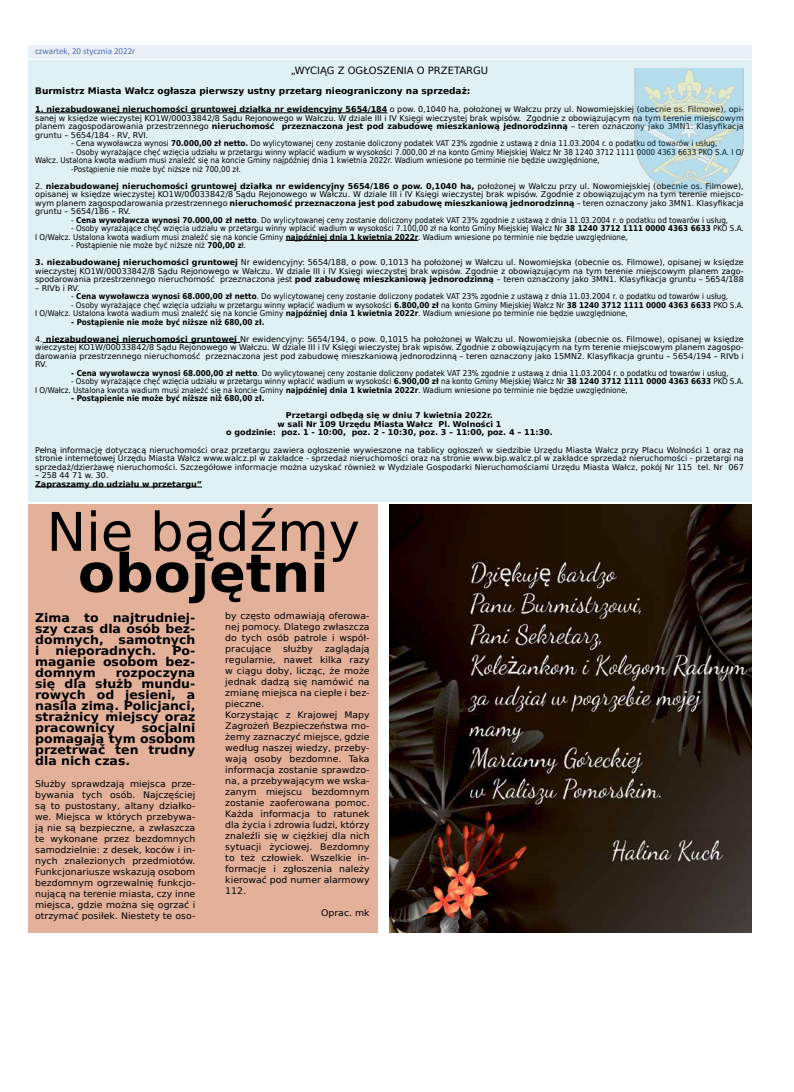
<style>
.page{position:relative;width:794px;height:1092px;background:#fff}
.page>*{position:absolute;margin:0;border:0;box-sizing:border-box;transform-origin:0 0}
.t1{font:53.3px "DejaVu Sans";color:#000}
.t2{font:700 52.8px "DejaVu Sans Condensed";color:#000;scale:1.14 1}
.t3{font:700 12px/11px "DejaVu Sans";color:#000;text-align:justify;scale:1.04 1}
.t4{font:10px "DejaVu Sans";color:#000}
.t5{font:9px/11px "DejaVu Sans";color:#000;text-align:justify;scale:1.04 1}
.t6{font:700 9px "DejaVu Sans";color:#000}
.t7{font:9px "Calibri";color:#5570b6}
.t8{font:8px/8.5px "DejaVu Sans";color:#000;text-align:justify}
.t9{font:8px/8.5px "DejaVu Sans";color:#000;scale:.9 1}
.t10{font:700 8px/8.5px "DejaVu Sans";color:#000;text-align:center}
.t11{font:700 8px "DejaVu Sans";color:#000;scale:.9 1}
.s1{font-weight:700}
</style>
<div class="page">
<div style="left:28px;top:45px;width:723px;height:14px;background:#ebeff6"></div>
<div style="left:28px;top:60px;width:723px;height:441px;background:#dff1f4"></div>
<hr style="left:35px;top:113px;width:352px;height:1px;background:#000">
<hr style="left:286px;top:240px;width:132px;height:1px;background:#000">
<hr style="left:43px;top:342px;width:197px;height:1px;background:#000">
<hr style="left:35px;top:487px;width:167px;height:1px;background:#000">
<img style="left:634px;top:68px;width:110px;height:125px">
<img style="left:390px;top:504px;width:361px;height:428px">
<div style="left:28px;top:504px;width:350px;height:429px;background:#e3b19a"></div>
<p class="t7" style="left:35px;top:44px;width:102px">czwartek, 20 stycznia 2022r</p>
<p class="t4" style="left:291px;top:62px;width:199px">„WYCIĄG Z OGŁOSZENIA O PRZETARGU</p>
<p class="t6" style="left:35px;top:84px;width:437px">Burmistrz Miasta Wałcz ogłasza pierwszy ustny przetarg nieograniczony na sprzedaż:</p>
<p class="t8" style="left:35px;top:105px;width:710px"><span class="s1">1. niezabudowanej nieruchomości gruntowej działka nr ewidencyjny 5654/184</span> o pow. 0,1040 ha, położonej w Wałczu przy ul. Nowomiejskiej (obecnie os. Filmowe), opi&shy;sanej w księdze wieczystej KO1W/00033842/8 Sądu Rejonowego w Wałczu. W dziale III i IV Księgi wieczystej brak wpisów. Zgodnie z obowiązującym na tym terenie miejscowym planem zagospodarowania przestrzennego <span class="s1">nieruchomość przeznaczona jest pod zabudowę mieszkaniową jednorodzinną</span> – teren oznaczony jako 3MN1. Klasyfikacja gruntu – 5654/184 - RV, RVI.</p>
<p class="t9" style="left:71px;top:139px;width:719px">- Cena wywoławcza wynosi <span class="s1">70.000,00 zł netto.</span> Do wylicytowanej ceny zostanie doliczony podatek VAT 23% zgodnie z ustawą z dnia 11.03.2004 r. o podatku od towarów i usług,</p>
<p class="t9" style="left:71px;top:147px;width:749px">- Osoby wyrażające chęć wzięcia udziału w przetargu winny wpłacić wadium w wysokości 7.000,00 zł na konto Gminy Miejskiej Wałcz Nr 38 1240 3712 1111 0000 4363 6633 PKO S.A. I O/</p>
<p class="t9" style="left:35px;top:156px;width:629px">Wałcz. Ustalona kwota wadium musi znaleźć się na koncie Gminy najpóźniej dnia 1 kwietnia 2022r. Wadium wniesione po terminie nie będzie uwzględnione,</p>
<p class="t9" style="left:71px;top:164px;width:190px">-Postąpienie nie może być niższe niż 700,00 zł.</p>
<p class="t8" style="left:35px;top:181px;width:710px">2. <span class="s1">niezabudowanej nieruchomości gruntowej działka nr ewidencyjny 5654/186 o pow. 0,1040 ha,</span> położonej w Wałczu przy ul. Nowomiejskiej (obecnie os. Filmowe), opisanej w księdze wieczystej KO1W/00033842/8 Sądu Rejonowego w Wałczu. W dziale III i IV Księgi wieczystej brak wpisów. Zgodnie z obowiązującym na tym terenie miejsco&shy;wym planem zagospodarowania przestrzennego <span class="s1">nieruchomość przeznaczona jest pod zabudowę mieszkaniową jednorodzinną</span> – teren oznaczony jako 3MN1. Klasyfikacja gruntu – 5654/186 – RV.</p>
<p class="t9" style="left:71px;top:215px;width:731px">- <span class="s1">Cena wywoławcza wynosi 70.000,00 zł netto</span>. Do wylicytowanej ceny zostanie doliczony podatek VAT 23% zgodnie z ustawą z dnia 11.03.2004 r. o podatku od towarów i usług,</p>
<p class="t9" style="left:35px;top:224px;width:789px;text-indent:36px">- Osoby wyrażające chęć wzięcia udziału w przetargu winny wpłacić wadium w wysokości 7.100,00 zł na konto Gminy Miejskiej Wałcz Nr <span class="s1">38 1240 3712 1111 0000 4363 6633</span> PKO S.A.<br>I O/Wałcz. Ustalona kwota wadium musi znaleźć się na koncie Gminy <span class="s1">najpóźniej dnia 1 kwietnia 2022r</span>. Wadium wniesione po terminie nie będzie uwzględnione,</p>
<p class="t9" style="left:71px;top:241px;width:196px">- Postąpienie nie może być niższe niż <span class="s1">700,00 z</span>ł.</p>
<p class="t8" style="left:35px;top:258px;width:710px"><span class="s1">3. niezabudowanej nieruchomości gruntowej</span> Nr ewidencyjny: 5654/188, o pow. 0,1013 ha położonej w Wałczu ul. Nowomiejska (obecnie os. Filmowe), opisanej w księdze wieczystej KO1W/00033842/8 Sądu Rejonowego w Wałczu. W dziale III i IV Księgi wieczystej brak wpisów. Zgodnie z obowiązującym na tym terenie miejscowym planem zago&shy;spodarowania przestrzennego nieruchomość przeznaczona jest <span class="s1">pod zabudowę mieszkaniową jednorodzinną</span> – teren oznaczony jako 3MN1. Klasyfikacja gruntu – 5654/188</p>
<p class="t8" style="left:35px;top:283px;width:46px">– RIVb i RV.</p>
<p class="t9" style="left:71px;top:292px;width:731px">- <span class="s1">Cena wywoławcza wynosi 68.000,00 zł netto</span>. Do wylicytowanej ceny zostanie doliczony podatek VAT 23% zgodnie z ustawą z dnia 11.03.2004 r. o podatku od towarów i usług,</p>
<p class="t9" style="left:35px;top:300px;width:789px;text-indent:36px">- Osoby wyrażające chęć wzięcia udziału w przetargu winny wpłacić wadium w wysokości <span class="s1">6.800,00 zł</span> na konto Gminy Miejskiej Wałcz Nr <span class="s1">38 1240 3712 1111 0000 4363 6633</span> PKO S.A.<br>I O/Wałcz. Ustalona kwota wadium musi znaleźć się na koncie Gminy <span class="s1">najpóźniej dnia 1 kwietnia 2022r</span>. Wadium wniesione po terminie nie będzie uwzględnione,</p>
<p class="t11" style="left:71px;top:315px;width:216px">- Postąpienie nie może być niższe niż 680,00 zł.</p>
<p class="t8" style="left:35px;top:334px;width:710px">4. <span class="s1">niezabudowanej nieruchomości gruntowej</span> Nr ewidencyjny: 5654/194, o pow. 0,1015 ha położonej w Wałczu ul. Nowomiejska (obecnie os. Filmowe), opisanej w księdze wieczystej KO1W/00033842/8 Sądu Rejonowego w Wałczu. W dziale III i IV Księgi wieczystej brak wpisów. Zgodnie z obowiązującym na tym terenie miejscowym planem zagospo&shy;darowania przestrzennego nieruchomość przeznaczona jest pod zabudowę mieszkaniową jednorodzinną – teren oznaczony jako 15MN2. Klasyfikacja gruntu – 5654/194 – RIVb i RV.</p>
<p class="t9" style="left:71px;top:368px;width:732px"><span class="s1">- Cena wywoławcza wynosi 68.000,00 zł netto</span>. Do wylicytowanej ceny zostanie doliczony podatek VAT 23% zgodnie z ustawą z dnia 11.03.2004 r. o podatku od towarów i usług,</p>
<p class="t9" style="left:35px;top:377px;width:789px;text-indent:36px">- Osoby wyrażające chęć wzięcia udziału w przetargu winny wpłacić wadium w wysokości <span class="s1">6.900,00 zł</span> na konto Gminy Miejskiej Wałcz Nr <span class="s1">38 1240 3712 1111 0000 4363 6633</span> PKO S.A.<br>I O/Wałcz. Ustalona kwota wadium musi znaleźć się na koncie Gminy <span class="s1">najpóźniej dnia 1 kwietnia 2022r</span>. Wadium wniesione po terminie nie będzie uwzględnione,</p>
<p class="t11" style="left:71px;top:392px;width:216px">- Postąpienie nie może być niższe niż 680,00 zł.</p>
<p class="t10" style="left:226px;top:411px;width:328px">Przetargi odbędą się w dniu 7 kwietnia 2022r.<br>w sali Nr 109 Urzędu Miasta Wałcz Pl. Wolności 1<br>o godzinie: poz. 1 - 10:00, poz. 2 - 10:30, poz. 3 – 11:00, poz. 4 – 11:30.</p>
<p class="t8" style="left:35px;top:445px;width:710px">Pełną informację dotyczącą nieruchomości oraz przetargu zawiera ogłoszenie wywieszone na tablicy ogłoszeń w siedzibie Urzędu Miasta Wałcz przy Placu Wolności 1 oraz na stronie internetowej Urzędu Miasta Wałcz www.walcz.pl w zakładce - sprzedaż nieruchomości oraz na stronie www.bip.walcz.pl w zakładce sprzedaż nieruchomości - przetargi na sprzedaż/dzierżawę nieruchomości. Szczegółowe informacje można uzyskać również w Wydziale Gospodarki Nieruchomościami Urzędu Miasta Wałcz, pokój Nr 115 tel. Nr 067</p>
<p class="t8" style="left:35px;top:470px;width:75px">– 258 44 71 w. 30.</p>
<p class="t10" style="left:35px;top:479px;width:168px">Zapraszamy do udziału w przetargu”</p>
<h1 class="t1" style="left:47px;top:488px;width:315px">Nie bądźmy</h1>
<h2 class="t2" style="left:78px;top:529px;width:221px">obojętni</h2>
<h3 class="t3" style="left:35px;top:611px;width:156px">Zima to najtrudniej&shy;szy czas dla osób bez&shy;domnych, samotnych i</h3>
<h3 class="t3" style="left:56px;top:644px;width:98px">nieporadnych.</h3>
<h3 class="t3" style="left:35px;top:644px;width:155px;text-indent:137px">Po&shy;maganie osobom bez&shy;domnym</h3>
<h3 class="t3" style="left:35px;top:666px;width:156px;text-indent:81px">rozpoczyna się dla służb mundu&shy;rowych od jesieni, a nasila zimą. Policjanci, strażnicy miejscy oraz pracownicy</h3>
<h3 class="t3" style="left:35px;top:721px;width:156px;text-indent:107px">socjalni pomagają tym osobom przetrwać ten trudny dla nich czas.</h3>
<p class="t5" style="left:35px;top:778px;width:156px">Służby sprawdzają miejsca prze&shy;bywania tych osób. Najczęściej są to pustostany, altany działko&shy;we. Miejsca w których przebywa&shy;ją nie są bezpieczne, a zwłaszcza te wykonane przez bezdomnych samodzielnie: z desek, koców i in&shy;nych znalezionych przedmiotów.<br>Funkcjonariusze wskazują osobom bezdomnym ogrzewalnię funkcjo&shy;nującą na terenie miasta, czy inne miejsca, gdzie można się ogrzać i otrzymać posiłek. Niestety te oso-</p>
<p class="t5" style="left:225px;top:610px;width:140px">by często odmawiają oferowa&shy;nej pomocy. Dlatego zwłaszcza do tych osób patrole i współ&shy;pracujące</p>
<p class="t5" style="left:225px;top:643px;width:140px;text-align:left;text-indent:99px">zaglądają regularnie, nawet kilka razy w ciągu doby, licząc, że może jednak dadzą się namówić na zmianę miejsca na ciepłe i bez&shy;pieczne.<br>Korzystając z Krajowej Mapy<br>Zagrożeń Bezpieczeństwa mo&shy;żemy zaznaczyć miejsce, gdzie według naszej wiedzy, przeby&shy;wają osoby bezdomne. Taka informacja zostanie sprawdzo&shy;na, a przebywającym we wska&shy;zanym miejscu bezdomnym zostanie zaoferowana pomoc.<br>Każda informacja to ratunek dla życia i zdrowia ludzi, którzy znaleźli się w ciężkiej dla nich sytuacji życiowej. Bezdomny to też człowiek. Wszelkie in&shy;formacje i zgłoszenia należy kierować pod numer alarmowy<br>112.</p>
<p class="t5" style="left:321px;top:907px;width:48px">Oprac. mk</p>
<p class="t5" style="left:283px;top:643px;width:30px">służby</p>
</div>
